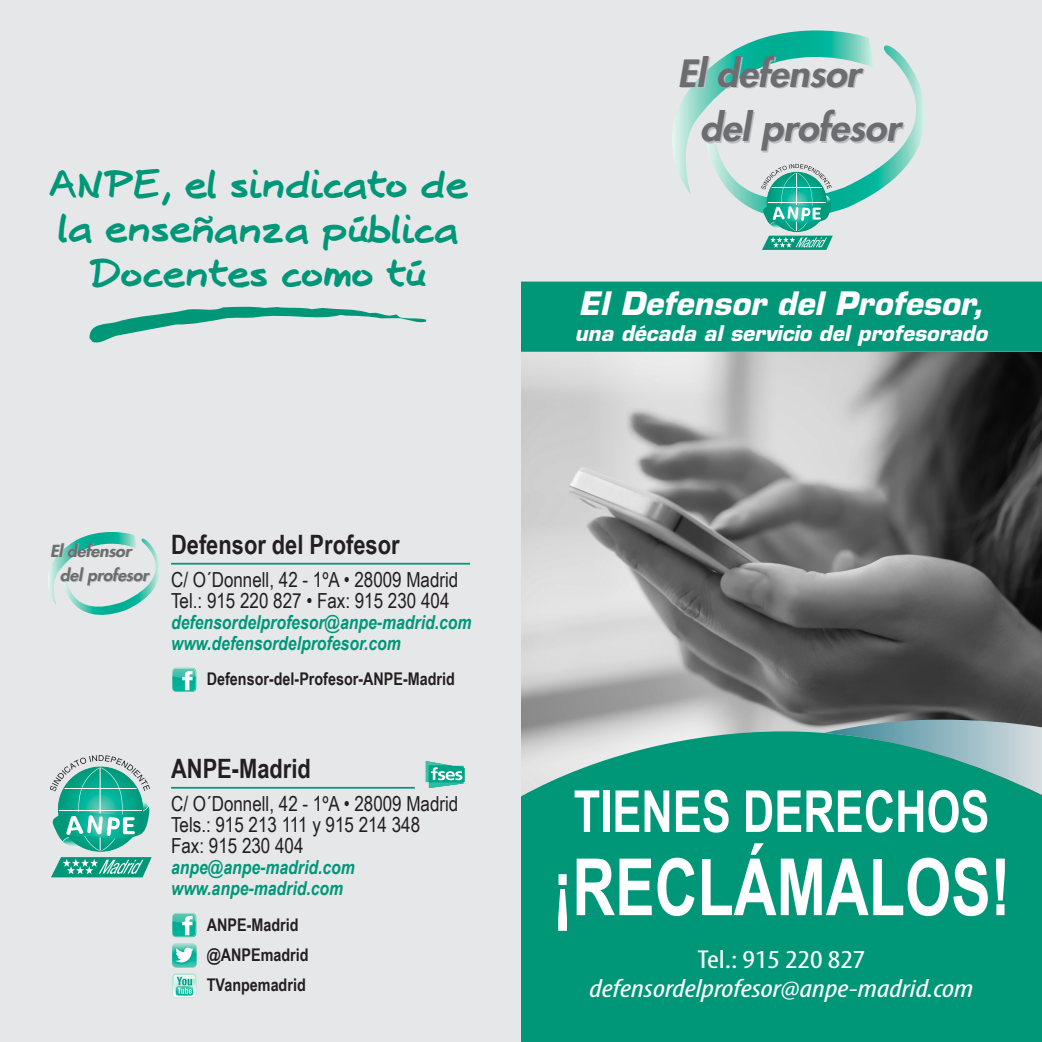
<style>
.page{position:relative;width:1042px;height:1042px;background:#fff}
.page>*{position:absolute;margin:0;border:0;box-sizing:border-box;transform-origin:0 0}
.t1{font:700 78.92px "Arial Narrow";color:#fff;scale:.92 1}
.t2{font:700 57.93px "Arial Narrow";color:#fff;scale:.92 1}
.t3{font:italic 800 36.57px/54.8px "Futura Std";letter-spacing:-.01em;color:#6c6d70;scale:1.08 1}
.t4{font:700 34.48px/44.4px "Josschrift";color:#009779;text-align:center;scale:1.08 1}
.t5{font:italic 700 31.5px "Eurostile LT Std";color:#fff}
.t6{font:700 26.6px "Arial Narrow";color:#231f20}
.t7{font:italic condensed 26.07px "Myriad Pro";color:#fff;scale:1.25 1}
.t8{font:condensed 26.07px "Myriad Pro";color:#fff;scale:1.25 1}
.t9{font:italic 700 21px "Eurostile LT Std";color:#fff}
.t10{font:20.82px/21px "Arial Narrow";color:#231f20}
.t11{font:italic 700 19.25px/21px "Arial Narrow";color:#009779}
.t12{font:700 17.5px "Arial Narrow";color:#231f20}
.t13{font:italic 800 16.1px/24.2px "Futura Std";letter-spacing:-.01em;color:#6c6d70;scale:1.08 1}
</style>
<div class="page">
<div style="left:0;top:0;width:521px;height:1042px;background:#e6e7e9"></div>
<div style="left:521px;top:0;width:521px;height:1042px;background:#e6e7e9"></div>
<img style="left:521px;top:352px;width:521px;height:379px">
<div style="left:521px;top:282px;width:521px;height:70px;background:#009779"></div>
<div style="left:521px;top:731px;width:521px;height:311px;background:#009779"></div>
<svg style="left:824px;top:719px;width:218px;height:76px;background:#4da69b"></svg>
<img style="left:172px;top:667px;width:25px;height:25px">
<svg style="left:48px;top:532px;width:132px;height:83px"></svg>
<hr style="left:171px;top:563px;width:299px;height:1px;background:#009779">
<svg style="left:51px;top:857px;width:101px;height:20px;background:#46b29d"></svg>
<svg style="left:50px;top:755px;width:101px;height:96px"></svg>
<img style="left:172px;top:943px;width:25px;height:24px">
<img style="left:172px;top:913px;width:25px;height:24px">
<img style="left:172px;top:973px;width:25px;height:25px">
<hr style="left:171px;top:787px;width:244px;height:1px;background:#009779">
<img style="left:426px;top:761px;width:38px;height:27px">
<svg style="left:89px;top:306px;width:337px;height:37px"></svg>
<svg style="left:874px;top:45px;width:51px;height:149px"></svg>
<svg style="left:672px;top:30px;width:202px;height:220px"></svg>
<h3 class="t4" style="left:48px;top:163px;width:390px">ANPE, el sindicato de la enseñanza pública<br>Docentes como tú</h3>
<p class="t13" style="left:60px;top:539px;width:84px;text-indent:-10px">El defensor del profesor</p>
<p class="t6" style="left:171px;top:524px;width:230px">Defensor del Profesor</p>
<p class="t10" style="left:171px;top:568px;width:289px">C/ O´Donnell, 42 - 1ºA • 28009 Madrid<br>Tel.: 915 220 827 • Fax: 915 230 404</p>
<p class="t11" style="left:171px;top:611px;width:302px">defensordelprofesor@anpe-madrid.com www.defensordelprofesor.com</p>
<p class="t12" style="left:207px;top:666px;width:249px">Defensor-del-Profesor-ANPE-Madrid</p>
<p class="t6" style="left:171px;top:748px;width:141px">ANPE-Madrid</p>
<p class="t10" style="left:171px;top:792px;width:289px">C/ O´Donnell, 42 - 1ºA • 28009 Madrid<br>Tels.: 915 213 111 y 915 214 348<br>Fax: 915 230 404</p>
<p class="t11" style="left:171px;top:856px;width:185px">anpe@anpe-madrid.com www.anpe-madrid.com</p>
<p class="t12" style="left:207px;top:911px;width:93px">ANPE-Madrid</p>
<p class="t12" style="left:207px;top:941px;width:103px">@ANPEmadrid</p>
<p class="t12" style="left:207px;top:971px;width:100px">TVanpemadrid</p>
<h3 class="t3" style="left:700px;top:46px;width:187px;text-indent:-22px">El defensor del profesor</h3>
<h3 class="t5" style="left:578px;top:283px;width:406px">El Defensor del Profesor,</h3>
<p class="t9" style="left:575px;top:320px;width:414px">una década al servicio del profesorado</p>
<h2 class="t2" style="left:573px;top:767px;width:453px">TIENES DERECHOS</h2>
<h1 class="t1" style="left:552px;top:827px;width:499px">¡RECLÁMALOS!</h1>
<p class="t8" style="left:697px;top:943px;width:136px">Tel.: 915 220 827</p>
<p class="t7" style="left:589px;top:973px;width:309px">defensordelprofesor@anpe-madrid.com</p>
</div>
